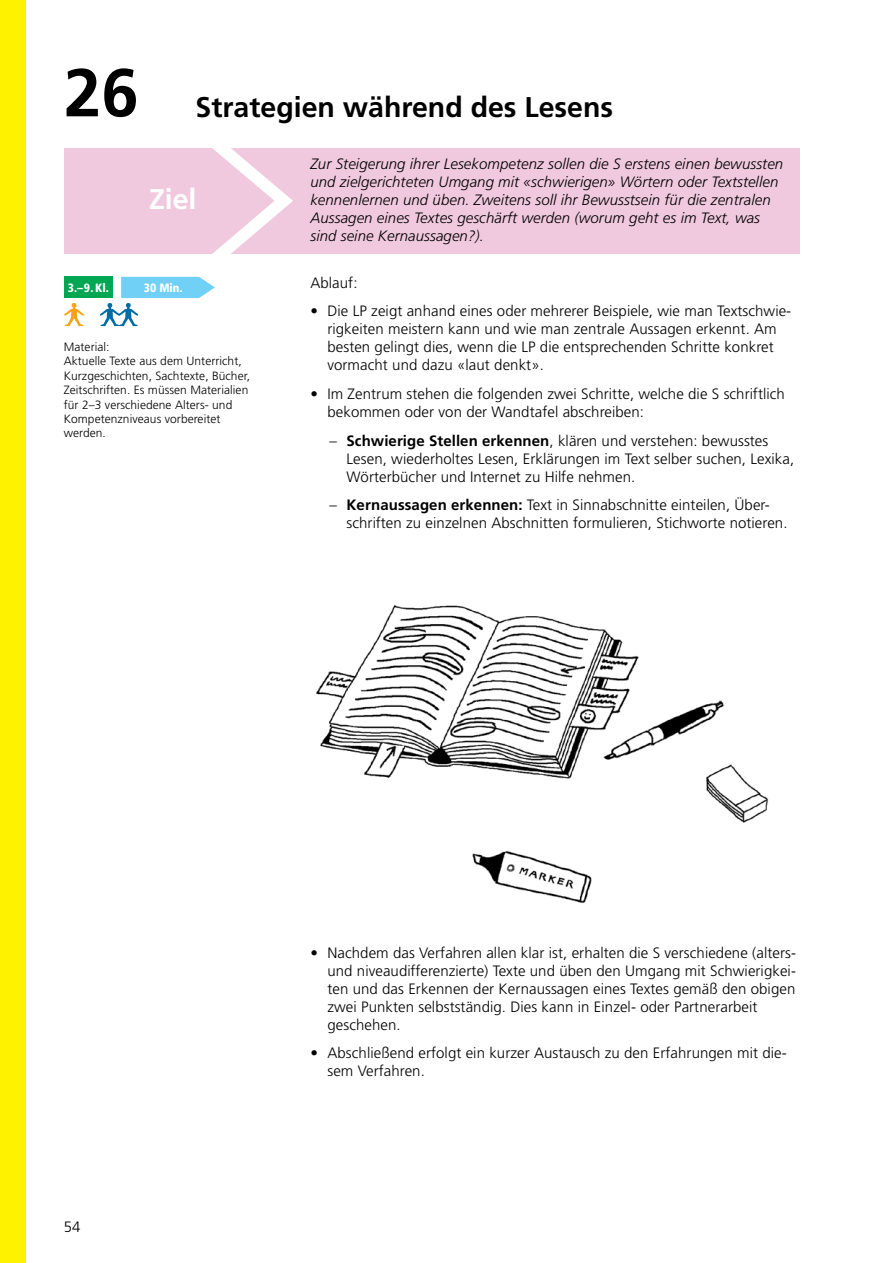
<style>
.page{position:relative;width:893px;height:1263px;background:#fff}
.page>*{position:absolute;margin:0;border:0;box-sizing:border-box;transform-origin:0 0}
.t1{font:700 67.5px "Frutiger";color:#000}
.t2{font:700 28.5px "Frutiger";color:#000}
.t3{font:700 28.5px "Frutiger";color:#fff}
.t4{font:300 15px/18px "Frutiger LT Pro";letter-spacing:.005em;color:#000}
.t5{font:italic 300 15px/18px "Frutiger";letter-spacing:.005em;color:#000}
.t6{font:300 15px "Frutiger";color:#000}
.t7{font:300 12px/14.4px "Frutiger LT Pro";letter-spacing:.005em;color:#000}
.t8{font:900 condensed 12px "Frutiger";color:#fff}
.s1{font-family:"Frutiger"}
.s2{font-weight:700}
</style>
<div class="page">
<img style="left:316px;top:605px;width:453px;height:298px">
<div style="left:64px;top:148px;width:736px;height:105px;background:#f1c9df"></div>
<div style="left:64px;top:277px;width:49px;height:21px;background:#00a651"></div>
<svg style="left:64px;top:303px;width:20px;height:23px"></svg>
<svg style="left:100px;top:148px;width:202px;height:178px"></svg>
<div style="left:0;top:0;width:26px;height:1263px;background:#fff200"></div>
<hr style="left:892px;top:394px;width:1px;height:869px;background:#000">
<h1 class="t1" style="left:64px;top:53px;width:77px">26</h1>
<h2 class="t2" style="left:196px;top:91px;width:419px">Strategien während des Lesens</h2>
<h2 class="t3" style="left:149px;top:182px;width:49px">Ziel</h2>
<p class="t8" style="left:68px;top:280px;width:43px">3.–9. Kl.</p>
<p class="t8" style="left:144px;top:280px;width:40px">30 Min.</p>
<p class="t7" style="left:64px;top:340px;width:188px">Material:<br>Aktuelle Texte aus dem Unterricht,<br>Kurzgeschichten, Sachtexte, Bücher,<br>Zeitschriften. Es müssen Materialien für 2–3 verschiedene Alters- und<br>Kompetenzniveaus vorbereitet werden.</p>
<p class="t5" style="left:310px;top:154px;width:474px">Zur Steigerung ihrer Lesekompetenz sollen die S erstens einen bewussten und zielgerichteten Umgang mit «schwierigen» Wörtern oder Textstellen kennenlernen und üben. Zweitens soll ihr Bewusstsein für die zentralen Aussagen eines Textes geschärft werden (worum geht es im Text, was sind seine Kernaussagen?).</p>
<p class="t4" style="left:310px;top:274px;width:49px">Ablauf:</p>
<p class="t4" style="left:327px;top:302px;width:465px;text-indent:-17px">• Die LP zeigt anhand eines oder mehrerer Beispiele, wie man Textschwie&shy;rigkeiten meistern kann und wie man zentrale Aussagen erkennt. Am besten gelingt dies, wenn die LP die entsprechenden Schritte konkret vormacht und dazu «laut denkt».</p>
<p class="t4" style="left:327px;top:385px;width:459px;text-indent:-17px">• Im Zentrum stehen die folgenden zwei Schritte, welche die S schriftlich bekommen oder von der Wandtafel abschreiben:</p>
<p class="t4" style="left:347px;top:431px;width:449px;text-indent:-17px"><span class="s1">–</span> <span class="s2">Schwierige Stellen erkennen</span>, klären und verstehen: bewusstes<br>Lesen, wiederholtes Lesen, Erklärungen im Text selber suchen, Lexika,<br>Wörterbücher und Internet zu Hilfe nehmen.</p>
<p class="t4" style="left:347px;top:496px;width:442px;text-indent:-17px"><span class="s1">–</span> <span class="s2">Kernaussagen erkennen:</span> Text in Sinnabschnitte einteilen, Über&shy;schriften zu einzelnen Abschnitten formulieren, Stichworte notieren.</p>
<p class="t6" style="left:64px;top:1218px;width:18px">54</p>
<p class="t4" style="left:327px;top:944px;width:470px;text-indent:-17px">• Nachdem das Verfahren allen klar ist, erhalten die S verschiedene (alters&shy;und niveaudifferenzierte) Texte und üben den Umgang mit Schwierigkei&shy;ten und das Erkennen der Kernaussagen eines Textes gemäß den obigen zwei Punkten selbstständig. Dies kann in Einzel- oder Partnerarbeit geschehen.</p>
<p class="t4" style="left:327px;top:1044px;width:461px;text-indent:-17px">• Abschließend erfolgt ein kurzer Austausch zu den Erfahrungen mit die&shy;sem Verfahren.</p>
</div>
